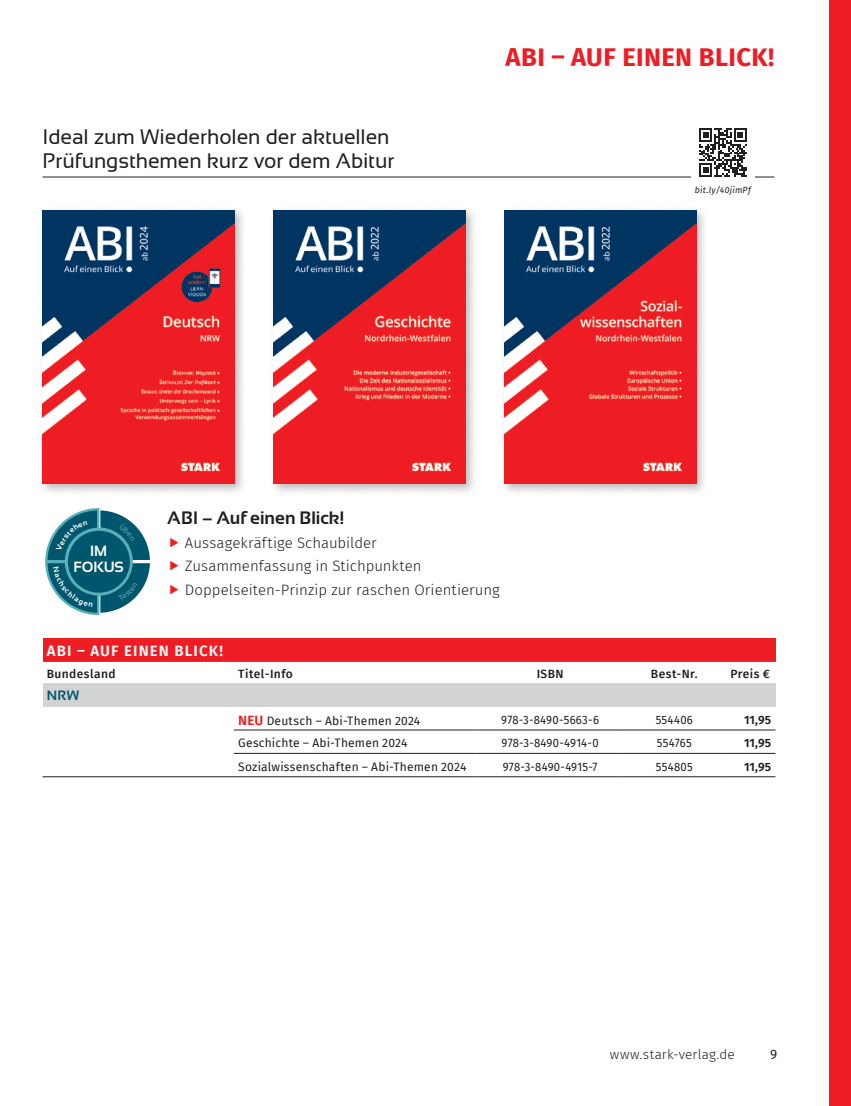
<style>
.page{position:relative;width:851px;height:1106px;background:#fff}
.page>*{position:absolute;margin:0;border:0;box-sizing:border-box;transform-origin:0 0}
.t1{font:700 25.5px "Fira Sans";letter-spacing:.015em;color:#ee1d23}
.t2{font:21px/24px "Sansation";letter-spacing:-.005em;color:#231f20}
.t3{font:700 18px "Sansation";color:#231f20}
.t4{font:300 15px/23.7px "Fira Sans";color:#231f20}
.t5{font:600 15px "Fira Sans";letter-spacing:.075em;color:#fff}
.t6{font:700 14.85px/16.4px "Sansation";letter-spacing:-.005em;color:#fff;text-align:center}
.t7{font:300 13.5px "Fira Sans";letter-spacing:.02em;color:#231f20}
.t8{font:700 13.5px "Sansation";color:#00576d}
.t9{font:13.5px "Fira Sans";color:#231f20}
.t10{font:12px "Fira Sans";letter-spacing:.015em;color:#231f20}
.t11{font:12px "Fira Sans";letter-spacing:.015em;color:#231f20;scale:.94 1}
.t12{font:500 12px "Fira Sans";letter-spacing:.035em;color:#231f20}
.t13{font:600 12px "Fira Sans";letter-spacing:.005em;color:#231f20}
.t14{font:italic 8.7px "Fira Sans";letter-spacing:.025em;color:#231f20}
.s1{font-weight:600;font-size:13.5px;color:#ee1d23}
</style>
<div class="page">
<div style="left:829px;top:0;width:21px;height:1106px;background:#ee1d23"></div>
<hr style="left:43px;top:177px;width:731px;height:1px;background:#231f20">
<div style="left:43px;top:638px;width:732px;height:24px;background:#ee1d23"></div>
<div style="left:43px;top:683px;width:732px;height:23px;background:#d1d2d4"></div>
<hr style="left:234px;top:729px;width:242px;height:1px;background:#231f20">
<hr style="left:476px;top:729px;width:147px;height:1px;background:#231f20">
<hr style="left:623px;top:729px;width:101px;height:1px;background:#231f20">
<hr style="left:724px;top:729px;width:51px;height:1px;background:#231f20">
<hr style="left:234px;top:753px;width:242px;height:1px;background:#231f20">
<hr style="left:476px;top:753px;width:147px;height:1px;background:#231f20">
<hr style="left:623px;top:753px;width:101px;height:1px;background:#231f20">
<hr style="left:724px;top:753px;width:51px;height:1px;background:#231f20">
<hr style="left:43px;top:776px;width:191px;height:1px;background:#231f20">
<hr style="left:234px;top:776px;width:242px;height:1px;background:#231f20">
<hr style="left:476px;top:776px;width:147px;height:1px;background:#231f20">
<hr style="left:623px;top:776px;width:101px;height:1px;background:#231f20">
<hr style="left:724px;top:776px;width:51px;height:1px;background:#231f20">
<div style="left:38px;top:205px;width:208px;height:291px;background:#231f20;opacity:.3"></div>
<img style="left:43px;top:210px;width:191px;height:274px">
<div style="left:268px;top:205px;width:209px;height:291px;background:#231f20;opacity:.3"></div>
<img style="left:273px;top:210px;width:192px;height:274px">
<div style="left:499px;top:205px;width:209px;height:291px;background:#231f20;opacity:.3"></div>
<img style="left:504px;top:210px;width:192px;height:274px">
<div style="left:691px;top:121px;width:63px;height:63px;background:#fff"></div>
<svg style="left:699px;top:128px;width:48px;height:49px"></svg>
<svg style="left:45px;top:508px;width:105px;height:107px"></svg>
<h2 class="t2" style="left:43px;top:125px;width:353px">Ideal zum Wiederholen der aktuellen<br>Prüfungsthemen kurz vor dem Abitur</h2>
<h1 class="t1" style="left:505px;top:36px;width:270px">ABI – AUF EINEN BLICK!</h1>
<p class="t14" style="left:695px;top:183px;width:57px">bit.ly/40jimPf</p>
<p class="t6" style="left:74px;top:542px;width:52px">IM<br>FOKUS</p>
<p class="t3" style="left:167px;top:507px;width:179px">ABI – Auf einen Blick!</p>
<p class="t4" style="left:185px;top:530px;width:316px">Aussagekräftige Schaubilder<br>Zusammenfassung in Stichpunkten<br>Doppelseiten-Prinzip zur raschen Orientierung</p>
<p class="t5" style="left:47px;top:638px;width:178px">ABI – AUF EINEN BLICK!</p>
<p class="t12" style="left:47px;top:664px;width:70px">Bundesland</p>
<p class="t12" style="left:238px;top:664px;width:56px">Titel-Info</p>
<p class="t12" style="left:536px;top:664px;width:28px">ISBN</p>
<p class="t12" style="left:650px;top:664px;width:48px">Best-Nr.</p>
<p class="t12" style="left:730px;top:664px;width:41px">Preis €</p>
<p class="t8" style="left:47px;top:687px;width:34px">NRW</p>
<p class="t10" style="left:238px;top:711px;width:183px"><span class="s1">NEU</span> Deutsch – Abi-Themen 2024</p>
<p class="t11" style="left:501px;top:710px;width:105px">978-3-8490-5663-6</p>
<p class="t11" style="left:655px;top:710px;width:41px">554406</p>
<p class="t13" style="left:744px;top:710px;width:29px">11,95</p>
<p class="t10" style="left:238px;top:734px;width:171px">Geschichte – Abi-Themen 2024</p>
<p class="t11" style="left:501px;top:734px;width:105px">978-3-8490-4914-0</p>
<p class="t11" style="left:656px;top:734px;width:39px">554765</p>
<p class="t13" style="left:744px;top:733px;width:29px">11,95</p>
<p class="t10" style="left:238px;top:757px;width:230px">Sozialwissenschaften – Abi-Themen 2024</p>
<p class="t11" style="left:502px;top:757px;width:102px">978-3-8490-4915-7</p>
<p class="t11" style="left:655px;top:757px;width:41px">554805</p>
<p class="t13" style="left:744px;top:756px;width:29px">11,95</p>
<p class="t7" style="left:610px;top:1044px;width:126px">www.stark-verlag.de</p>
<p class="t9" style="left:770px;top:1044px;width:9px">9</p>
</div>
